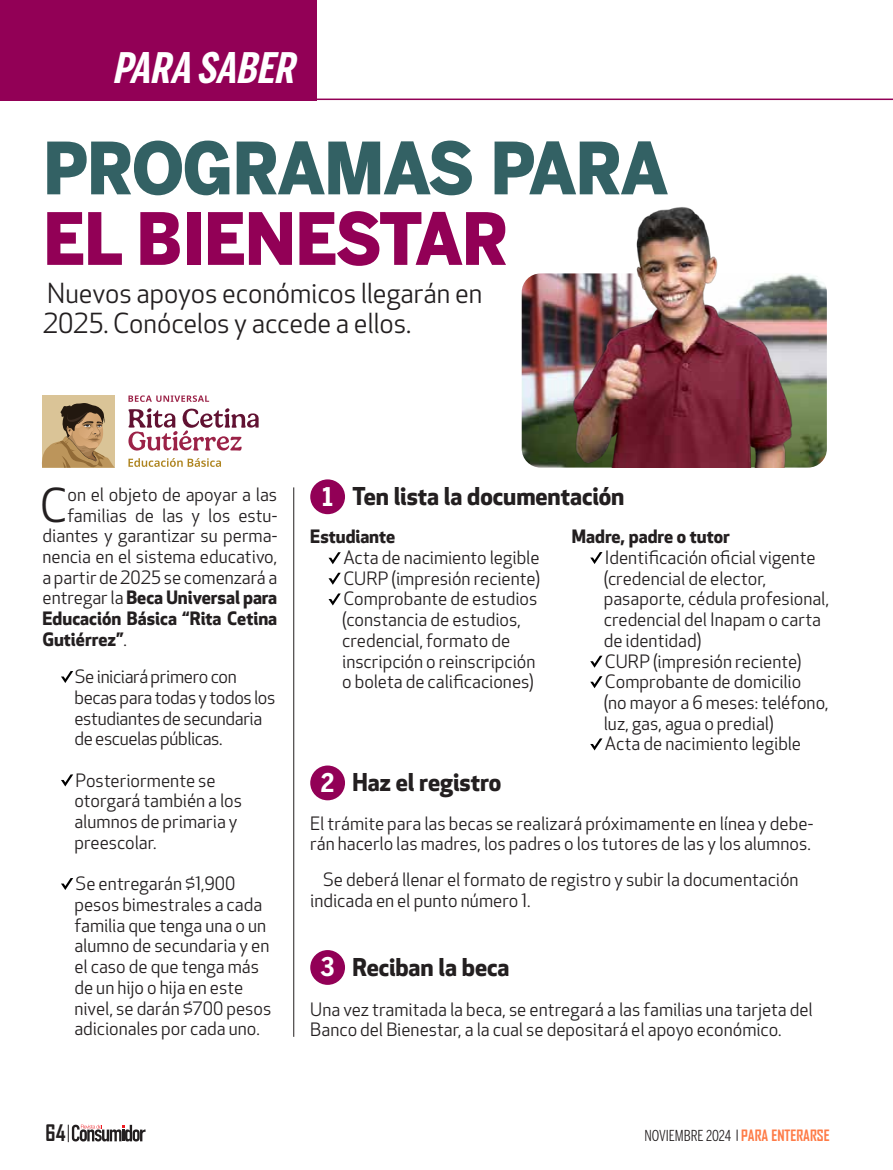
<style>
.page{position:relative;width:893px;height:1170px;background:#fff}
.page>*{position:absolute;margin:0;border:0;box-sizing:border-box;transform-origin:0 0}
.t1{font:900 71.25px/70.5px "Benton Sans";letter-spacing:-.025em;color:#336164;scale:.93 1}
.t2{font:45.6px "Apex New";color:#231f20}
.t3{font:italic 700 41.7px "Benton Sans Comp";color:#fff}
.t4{font:27px/30px "Apex New";letter-spacing:-.005em;color:#231f20}
.t5{font:700 condensed 25.5px "Benton Sans";color:#fff}
.t6{font:700 24px "Apex New";letter-spacing:-.005em;color:#231f20}
.t7{font:700 21.75px "Agency FB";color:#231f20}
.t8{font:18px/20.7px "Apex New";color:#231f20}
.t9{font:18px/20.7px "Apex New";letter-spacing:-.02em;color:#231f20}
.t10{font:700 18px "Apex New";color:#231f20}
.t11{font:15px "Benton Sans Comp";color:#231f20}
.s1{color:#920056}
.s2{font-weight:400}
.s3{font-weight:700}
.s4{font-family:"Agency FB";font-weight:700;color:#fe7b47}
</style>
<div class="page">
<hr style="left:293px;top:487px;width:1px;height:549px;background:#231f20">
<div style="left:310px;top:950px;width:35px;height:34px;background:#920056;border-radius:50%"></div>
<div style="left:310px;top:765px;width:35px;height:35px;background:#920056;border-radius:50%"></div>
<div style="left:310px;top:479px;width:35px;height:35px;background:#920056;border-radius:50%"></div>
<svg style="left:61px;top:671px;width:12px;height:12px"></svg>
<svg style="left:61px;top:774px;width:12px;height:12px"></svg>
<svg style="left:61px;top:878px;width:12px;height:12px"></svg>
<svg style="left:328px;top:593px;width:13px;height:12px"></svg>
<svg style="left:328px;top:572px;width:13px;height:12px"></svg>
<svg style="left:328px;top:552px;width:13px;height:12px"></svg>
<svg style="left:590px;top:655px;width:12px;height:12px"></svg>
<svg style="left:590px;top:552px;width:12px;height:12px"></svg>
<svg style="left:590px;top:676px;width:12px;height:12px"></svg>
<svg style="left:590px;top:738px;width:12px;height:12px"></svg>
<img style="left:521px;top:207px;width:306px;height:260px">
<hr style="left:0;top:98px;width:893px;height:2px;background:#920056">
<svg style="left:128px;top:395px;width:81px;height:7px"></svg>
<svg style="left:128px;top:458px;width:93px;height:9px"></svg>
<svg style="left:128px;top:408px;width:131px;height:43px"></svg>
<div style="left:42px;top:395px;width:73px;height:72px;background:#dac497"></div>
<svg style="left:42px;top:403px;width:72px;height:64px"></svg>
<svg style="left:68px;top:1124px;width:78px;height:17px"></svg>
<div style="left:0;top:0;width:316px;height:100px;background:#920056"></div>
<p class="t3" style="left:112px;top:43px;width:194px">PARASABER</p>
<p class="t1" style="left:43px;top:134px;width:674px">PROGRAMAS PARA<br><span class="s1">EL BIENESTAR</span></p>
<p class="t4" style="left:43px;top:278px;width:441px">Nuevos apoyos económicos llegarán en<br>2025. Conócelos y accede a ellos.</p>
<p class="t2" style="left:40px;top:476px;width:29px">C</p>
<p class="t8" style="left:68px;top:484px;width:211px">on el objeto de apoyar a las</p>
<p class="t8" style="left:68px;top:504px;width:211px">familias de las y los estu-</p>
<p class="t8" style="left:43px;top:525px;width:236px">diantes y garantizar su perma-</p>
<p class="t8" style="left:43px;top:546px;width:236px">nencia en el sistema educativo,</p>
<p class="t8" style="left:43px;top:567px;width:236px">a partir de 2025 se comenzará a</p>
<p class="t10" style="left:43px;top:585px;width:236px"><span class="s2">entregar la</span> Beca Universal para</p>
<p class="t10" style="left:43px;top:605px;width:236px">Educación Básica “Rita Cetina</p>
<p class="t10" style="left:43px;top:626px;width:86px">Gutiérrez”<span class="s2">.</span></p>
<p class="t9" style="left:74px;top:666px;width:202px">Se iniciará primero con becas para todas y todos los estudiantes de secundaria de escuelas públicas.</p>
<p class="t8" style="left:74px;top:769px;width:169px">Posteriormente se otorgará también a los alumnos de primaria y preescolar.</p>
<p class="t8" style="left:74px;top:873px;width:198px">Se entregarán $1,900 pesos bimestrales a cada familia que tenga una o un alumno de secundaria y en el caso de que tenga más de un hijo o hija en este nivel, se darán $700 pesos adicionales por cada uno.</p>
<p class="t5" style="left:322px;top:481px;width:12px">1</p>
<p class="t6" style="left:352px;top:479px;width:273px">Ten lista la documentación</p>
<p class="t8" style="left:342px;top:526px;width:199px;text-indent:-32px"><span class="s3">Estudiante<br></span>Acta de nacimiento legible<br>CURP (impresión reciente)<br>Comprobante de estudios (constancia de estudios, credencial, formato de inscripción o reinscripción o boleta de calificaciones)</p>
<p class="t8" style="left:604px;top:526px;width:227px;text-indent:-32px"><span class="s3">Madre, padre o tutor<br></span>Identificación oficial vigente (credencial de elector, pasaporte, cédula profesional, credencial del Inapam o carta de identidad)<br>CURP (impresión reciente)<br>Comprobante de domicilio<br>(no mayor a 6 meses: teléfono, luz, gas, agua o predial)<br>Acta de nacimiento legible</p>
<p class="t5" style="left:321px;top:767px;width:15px">2</p>
<p class="t6" style="left:352px;top:765px;width:151px">Haz el registro</p>
<p class="t8" style="left:310px;top:812px;width:505px">El trámite para las becas se realizará próximamente en línea y debe&shy;rán hacerlo las madres, los padres o los tutores de las y los alumnos.</p>
<p class="t8" style="left:310px;top:869px;width:490px;text-indent:13px">Se deberá llenar el formato de registro y subir la documentación indicada en el punto número 1.</p>
<p class="t5" style="left:321px;top:951px;width:15px">3</p>
<p class="t8" style="left:310px;top:998px;width:504px">Una vez tramitada la beca, se entregará a las familias una tarjeta del<br>Banco del Bienestar, a la cual se depositará el apoyo económico.</p>
<p class="t6" style="left:352px;top:950px;width:159px">Reciban la beca</p>
<p class="t7" style="left:46px;top:1119px;width:21px">64</p>
<p class="t11" style="left:644px;top:1126px;width:187px">NOVIEMBRE 2024 <span class="s4">PARA ENTERARSE</span></p>
</div>
